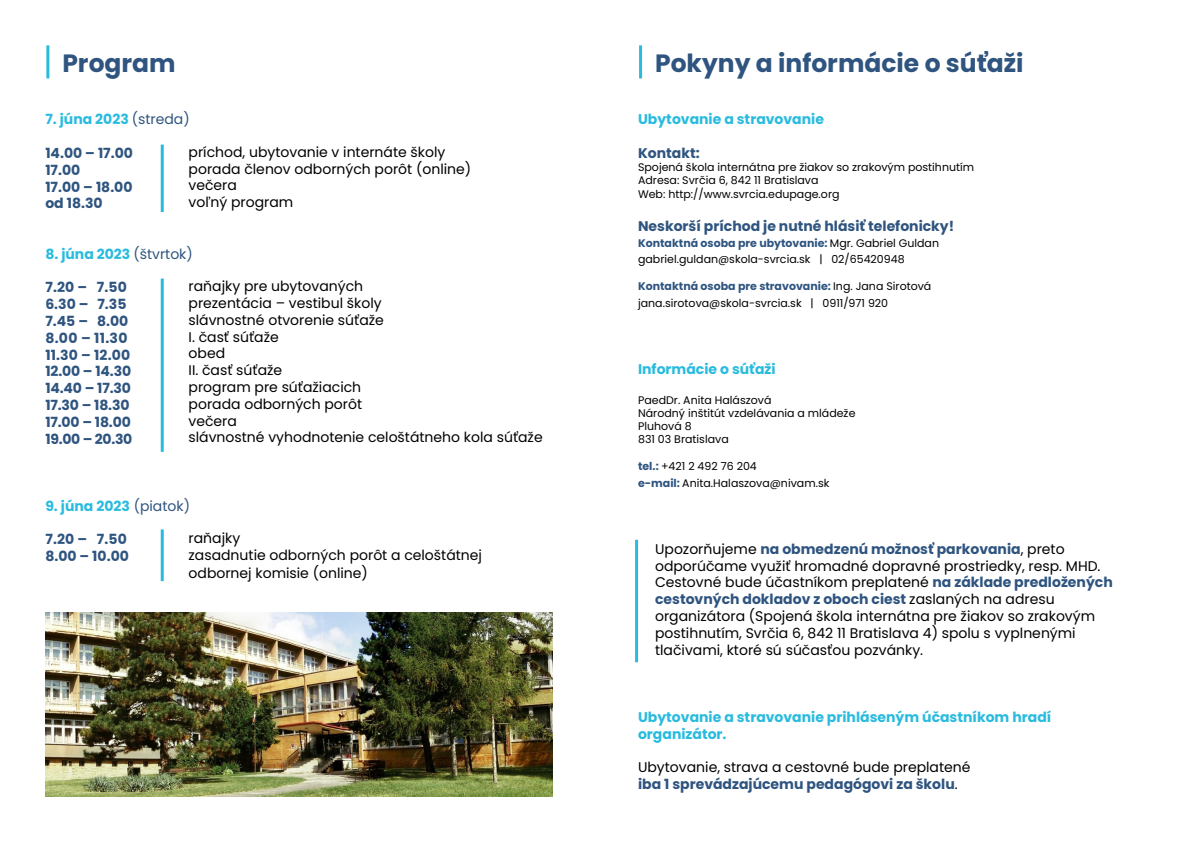
<style>
.page{position:relative;width:1191px;height:842px;background:#fff}
.page>*{position:absolute;margin:0;border:0;box-sizing:border-box;transform-origin:0 0}
.t1{font:700 25px "Poppins";color:#2e547f}
.t2{font:14px/16.8px "Poppins";color:#000}
.t3{font:700 14px/16.8px "Poppins";color:#2e547f}
.t4{font:700 14px/16.8px "Poppins";color:#29bbdf}
.t5{font:11px/13.2px "Poppins";color:#000}
.s1{font-weight:400;color:#2e547f}
.s2{font-weight:700;color:#2e547f}
</style>
<div class="page">
<hr style="left:46px;top:45px;width:3px;height:33px;background:#29bbdf">
<hr style="left:161px;top:145px;width:3px;height:67px;background:#29bbdf">
<hr style="left:635px;top:540px;width:3px;height:122px;background:#29bbdf">
<hr style="left:161px;top:529px;width:3px;height:52px;background:#29bbdf">
<hr style="left:161px;top:279px;width:3px;height:173px;background:#29bbdf">
<hr style="left:639px;top:45px;width:3px;height:33px;background:#29bbdf">
<img style="left:45px;top:612px;width:508px;height:185px">
<h1 class="t1" style="left:62px;top:48px;width:115px">Program</h1>
<p class="t4" style="left:45px;top:111px;width:146px">7. júna 2023 <span class="s1">(streda)</span></p>
<p class="t3" style="left:45px;top:145px;width:89px">14.00 – 17.00<br>17.00<br>17.00 – 18.00 od 18.30</p>
<p class="t4" style="left:45px;top:246px;width:149px">8. júna 2023 <span class="s1">(štvrtok)</span></p>
<p class="t3" style="left:45px;top:279px;width:89px">7.20 – 7.50<br>6.30 – 7.35<br>7.45 – 8.00<br>8.00 – 11.30<br>11.30 – 12.00<br>12.00 – 14.30<br>14.40 – 17.30<br>17.30 – 18.30<br>17.00 – 18.00<br>19.00 – 20.30</p>
<p class="t2" style="left:189px;top:144px;width:284px">príchod, ubytovanie v internáte školy porada členov odborných porôt (online) večera<br>voľný program</p>
<p class="t2" style="left:189px;top:278px;width:355px">raňajky pre ubytovaných<br>prezentácia – vestibul školy<br>slávnostné otvorenie súťaže<br>I. časť súťaže<br>obed<br>II. časť súťaže<br>program pre súťažiacich<br>porada odborných porôt<br>večera<br>slávnostné vyhodnotenie celoštátneho kola súťaže</p>
<p class="t4" style="left:45px;top:498px;width:146px">9. júna 2023 <span class="s1">(piatok)</span></p>
<p class="t3" style="left:45px;top:531px;width:85px">7.20 – 7.50<br>8.00 – 10.00</p>
<p class="t2" style="left:189px;top:530px;width:295px;line-height:17.4px">raňajky<br>zasadnutie odborných porôt a celoštátnej odbornej komisie (online)</p>
<h1 class="t1" style="left:655px;top:48px;width:370px">Pokyny a informácie o súťaži</h1>
<p class="t4" style="left:638px;top:111px;width:187px">Ubytovanie a stravovanie</p>
<p class="t3" style="left:638px;top:145px;width:63px">Kontakt:</p>
<p class="t5" style="left:638px;top:161px;width:337px">Spojená škola internátna pre žiakov so zrakovým postihnutím<br>Adresa: Svrčia 6, 842 11 Bratislava<br>Web: http://www.svrcia.edupage.org</p>
<p class="t3" style="left:638px;top:218px;width:318px">Neskorší príchod je nutné hlásiť telefonicky!</p>
<p class="t5" style="left:638px;top:235px;width:302px;line-height:16px"><span class="s2">Kontaktná osoba pre ubytovanie:</span> Mgr. Gabriel Guldan gabriel.guldan@skola-svrcia.sk | 02/65420948</p>
<p class="t5" style="left:638px;top:277px;width:295px;line-height:16.8px"><span class="s2">Kontaktná osoba pre stravovanie:</span> Ing. Jana Sirotová jana.sirotova@skola-svrcia.sk | 0911/971 920</p>
<p class="t4" style="left:638px;top:360px;width:139px">Informácie o súťaži</p>
<p class="t5" style="left:638px;top:393px;width:219px">PaedDr. Anita Halászová<br>Národný inštitút vzdelávania a mládeže<br>Pluhová 8<br>831 03 Bratislava</p>
<p class="t5" style="left:638px;top:457px;width:193px;line-height:16.8px"><span class="s2">tel.:</span> +421 2 492 76 204<br><span class="s2">e-mail:</span> Anita.Halaszova@nivam.sk</p>
<p class="t2" style="left:655px;top:540px;width:459px">Upozorňujeme <span class="s2">na obmedzenú možnosť parkovania</span>, preto odporúčame využiť hromadné dopravné prostriedky, resp. MHD.<br>Cestovné bude účastníkom preplatené <span class="s2">na základe predložených cestovných dokladov z oboch ciest</span> zaslaných na adresu organizátora (Spojená škola internátna pre žiakov so zrakovým postihnutím, Svrčia 6, 842 11 Bratislava 4) spolu s vyplnenými tlačivami, ktoré sú súčasťou pozvánky.</p>
<p class="t4" style="left:638px;top:708px;width:415px">Ubytovanie a stravovanie prihláseným účastníkom hradí organizátor.</p>
<p class="t2" style="left:638px;top:759px;width:334px">Ubytovanie, strava a cestovné bude preplatené <span class="s2">iba 1 sprevádzajúcemu pedagógovi za školu</span>.</p>
</div>
